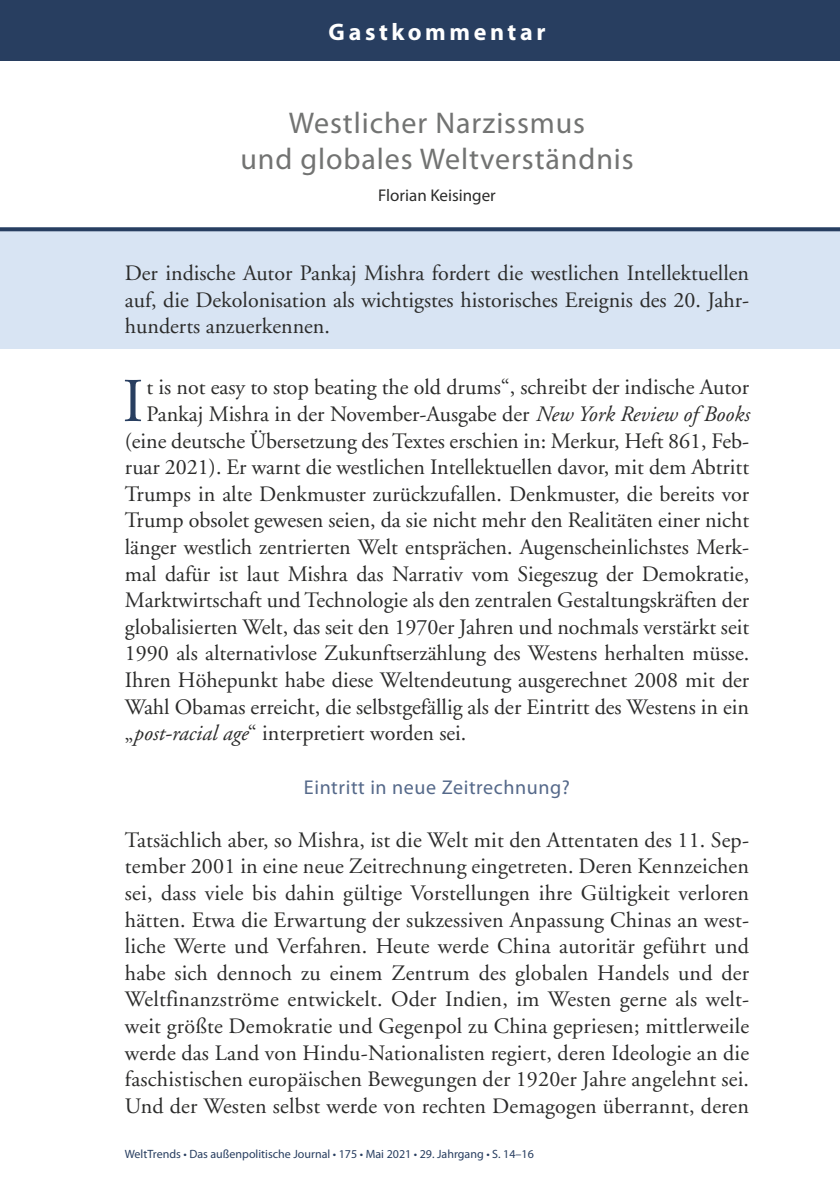
<style>
.page{position:relative;width:840px;height:1191px;background:#fff}
.page>*{position:absolute;margin:0;border:0;box-sizing:border-box;transform-origin:0 0}
.Initial{font:62.2px "Adobe Garamond";color:#283e60}
.Titel_1{font:30px/36px "Myriad Pro";letter-spacing:.03em;color:#727372;text-align:center}
.t1{font:700 24px "Myriad Pro";letter-spacing:.15em;color:#fff}
.Initial-2{font:22px "Adobe Garamond";color:#2b2b2a}
.Fließtext_Einzug_Beg{font:22px/26.6px "Adobe Garamond";color:#2b2b2a;text-align:justify}
.Zwischenüberschrift{font:20px "Myriad Pro";letter-spacing:.03em;color:#55698a}
.Autor{font:17px "Myriad Pro";color:#2b2b2a}
.Rand_rechts{font:12px "Myriad Pro";color:#283e60}
.s1{font-style:italic}
</style>
<div class="page">
<div style="left:0;top:0;width:839px;height:61px;background:#283e60"></div>
<div style="left:0;top:227px;width:839px;height:121px;background:#d8e4f3"></div>
<svg style="left:0;top:227px;width:839px;height:4px;background:#354a6b"></svg>
<p class="t1" style="left:328px;top:16px;width:218px">Gastkommentar</p>
<p class="Titel_1" style="left:240px;top:105px;width:394px">Westlicher Narzissmus<br>und globales Weltverständnis</p>
<p class="Autor" style="left:378px;top:185px;width:119px">Florian Keisinger</p>
<p class="Fließtext_Einzug_Beg" style="left:125px;top:260px;width:625px">Der indische Autor Pankaj Mishra fordert die westlichen Intellektuellen auf, die Dekolonisation als wichtigstes historisches Ereignis des 20. Jahr&shy;hunderts anzuerkennen.</p>
<p class="Initial" style="left:122px;top:368px;width:22px">I</p>
<p class="Initial-2" style="left:146px;top:376px;width:604px">t is not easy to stop beating the old drums“, schreibt der indische Autor</p>
<p class="Initial-2" style="left:146px;top:402px;width:603px">Pankaj Mishra in der November-Ausgabe der <span class="s1">New York Review of Books</span></p>
<p class="Initial-2" style="left:125px;top:429px;width:625px">(eine deutsche Übersetzung des Textes erschien in: Merkur, Heft 861, Feb-</p>
<p class="Initial-2" style="left:125px;top:455px;width:625px">ruar 2021). Er warnt die westlichen Intellektuellen davor, mit dem Abtritt</p>
<p class="Initial-2" style="left:125px;top:482px;width:625px">Trumps in alte Denkmuster zurückzufallen. Denkmuster, die bereits vor</p>
<p class="Initial-2" style="left:125px;top:508px;width:625px">Trump obsolet gewesen seien, da sie nicht mehr den Realitäten einer nicht</p>
<p class="Initial-2" style="left:125px;top:535px;width:625px">länger westlich zentrierten Welt entsprächen. Augenscheinlichstes Merk-</p>
<p class="Initial-2" style="left:125px;top:562px;width:625px">mal dafür ist laut Mishra das Narrativ vom Siegeszug der Demokratie,</p>
<p class="Initial-2" style="left:125px;top:588px;width:625px">Marktwirtschaft und Technologie als den zentralen Gestaltungskräften der</p>
<p class="Initial-2" style="left:125px;top:615px;width:625px">globalisierten Welt, das seit den 1970er Jahren und nochmals verstärkt seit</p>
<p class="Initial-2" style="left:125px;top:641px;width:625px">1990 als alternativlose Zukunftserzählung des Westens herhalten müsse.</p>
<p class="Initial-2" style="left:125px;top:668px;width:625px">Ihren Höhepunkt habe diese Weltendeutung ausgerechnet 2008 mit der</p>
<p class="Initial-2" style="left:125px;top:695px;width:625px">Wahl Obamas erreicht, die selbstgefällig als der Eintritt des Westens in ein</p>
<p class="Initial-2" style="left:125px;top:721px;width:343px">„<span class="s1">post-racial age</span>“ interpretiert worden sei.</p>
<p class="Zwischenüberschrift" style="left:304px;top:774px;width:267px">Eintritt in neue Zeitrechnung?</p>
<p class="Fließtext_Einzug_Beg" style="left:125px;top:827px;width:625px">Tatsächlich aber, so Mishra, ist die Welt mit den Attentaten des 11. Sep&shy;tember 2001 in eine neue Zeitrechnung eingetreten. Deren Kennzeichen sei, dass viele bis dahin gültige Vorstellungen ihre Gültigkeit verloren hätten. Etwa die Erwartung der sukzessiven Anpassung Chinas an west&shy;liche Werte und Verfahren. Heute werde China autoritär geführt und habe sich dennoch zu einem Zentrum des globalen Handels und der Weltfinanzströme entwickelt. Oder Indien, im Westen gerne als welt&shy;weit größte Demokratie und Gegenpol zu China gepriesen; mittlerweile werde das Land von Hindu-Nationalisten regiert, deren Ideologie an die faschistischen europäischen Bewegungen der 1920er Jahre angelehnt sei.<br>Und der Westen selbst werde von rechten Demagogen überrannt, deren</p>
<p class="Rand_rechts" style="left:125px;top:1146px;width:410px">WeltTrends • Das außenpolitische Journal • 175 • Mai 2021 • 29. Jahrgang • S. 14–16</p>
</div>
